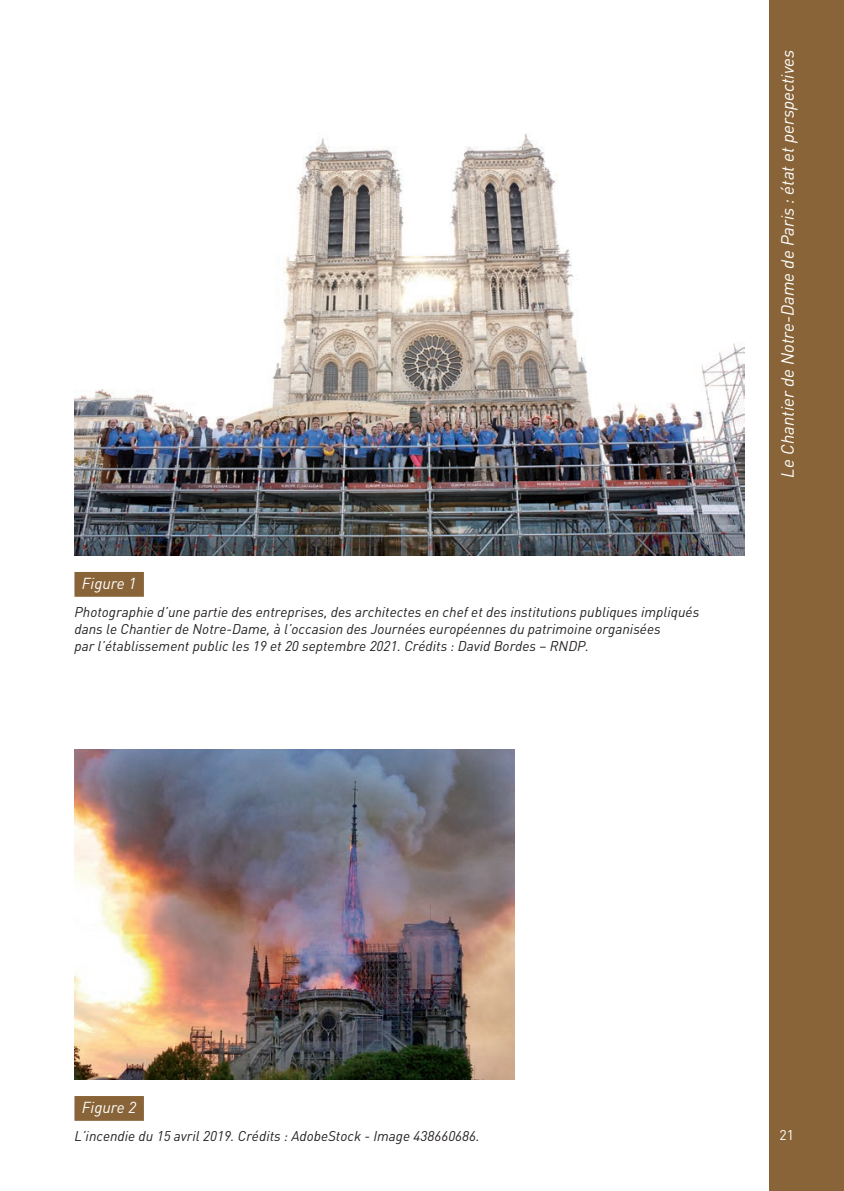
<style>
.page{position:relative;width:844px;height:1191px;background:#fff}
.page>*{position:absolute;margin:0;border:0;box-sizing:border-box;transform-origin:0 0}
.t1{font:italic 17.5px "DIN";color:#fff}
.Figure_numero{font:italic 15.75px "DIN";color:#fff}
.Figure_titre{font:italic 14px/16.8px "DIN";color:#231f20}
.t2{font:14px "DIN";color:#fff}
</style>
<div class="page">
<div style="left:769px;top:0;width:74px;height:1191px;background:#896438"></div>
<div style="left:74px;top:572px;width:70px;height:25px;background:#896438"></div>
<img style="left:74px;top:134px;width:670px;height:421px">
<div style="left:74px;top:1096px;width:70px;height:24px;background:#896438"></div>
<img style="left:74px;top:750px;width:440px;height:329px">
<p class="Figure_numero" style="left:82px;top:574px;width:56px">Figure 1</p>
<p class="Figure_titre" style="left:74px;top:603px;width:626px">Photographie d’une partie des entreprises, des architectes en chef et des institutions publiques impliqués dans le Chantier de Notre-Dame, à l’occasion des Journées européennes du patrimoine organisées<br>par l’établissement public les 19 et 20 septembre 2021. Crédits : David Bordes – RNDP.</p>
<p class="t1" style="left:776px;top:477px;width:429px;rotate:-90deg">Le Chantier de Notre-Dame de Paris : état et perspectives</p>
<p class="Figure_numero" style="left:82px;top:1097px;width:56px">Figure 2</p>
<p class="Figure_titre" style="left:74px;top:1127px;width:406px">L’incendie du 15 avril 2019. Crédits : AdobeStock - Image 438660686.</p>
<p class="t2" style="left:779px;top:1125px;width:16px">21</p>
</div>
